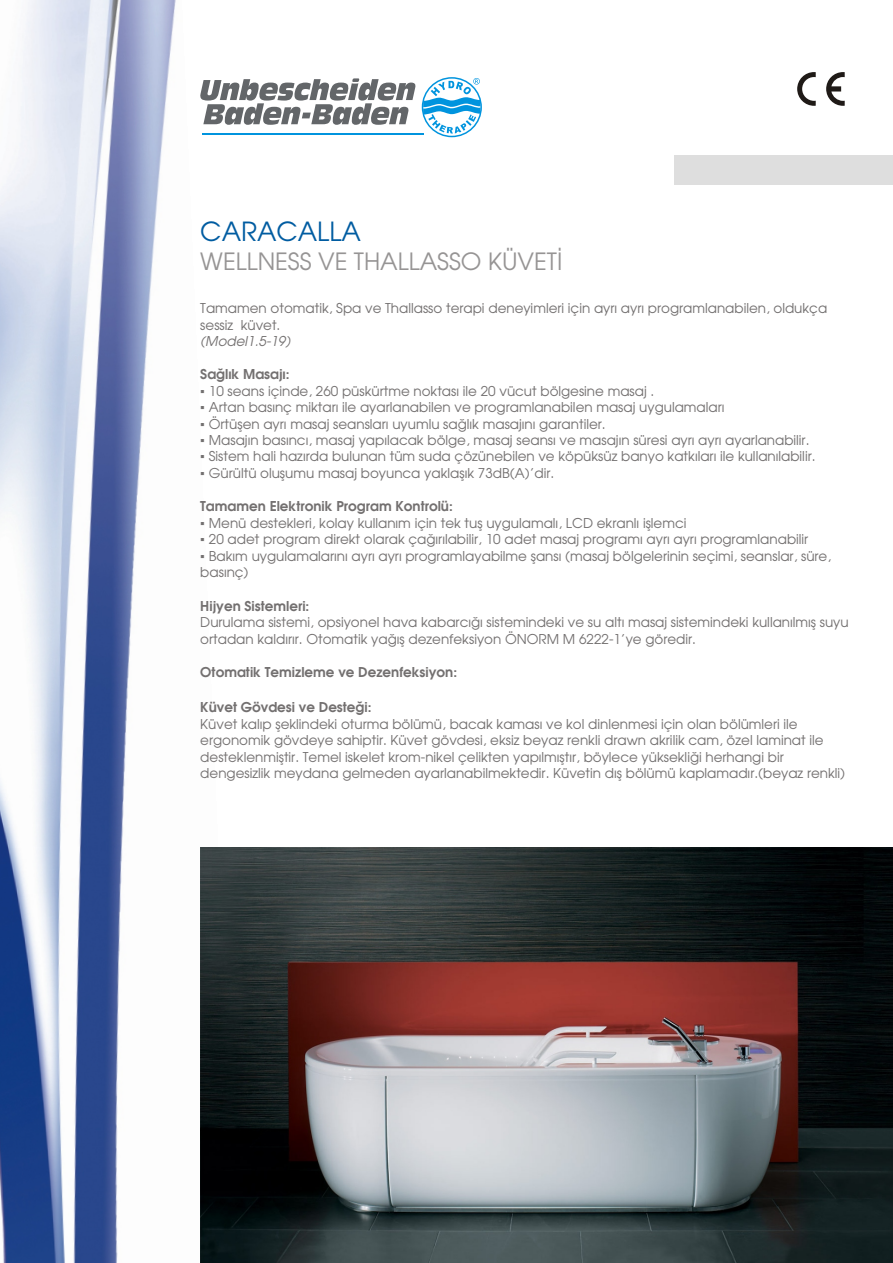
<style>
.page{position:relative;width:893px;height:1263px;background:#fff}
.page>*{position:absolute;margin:0;border:0;box-sizing:border-box;transform-origin:0 0}
.t1{font:26.25px "Avalon Plain";color:#005ca1}
.t2{font:23.7px "Avalon Plain";color:#969494}
.t3{font:13.5px/16.4px "Avalon Plain";color:#737070}
.t4{font:700 13.5px "Avalon Plain";color:#737070}
.t5{font:italic 13.5px "Avalon Plain";color:#737070}
.s1{font-weight:700}
.s2{font-family:"Arial"}
</style>
<div class="page">
<img style="left:0;top:0;width:234px;height:1263px">
<img style="left:200px;top:847px;width:693px;height:416px">
<div style="left:674px;top:155px;width:219px;height:30px;background:#dedede"></div>
<svg style="left:797px;top:72px;width:19px;height:34px"></svg>
<svg style="left:826px;top:72px;width:19px;height:34px"></svg>
<svg style="left:200px;top:78px;width:216px;height:47px"></svg>
<svg style="left:422px;top:77px;width:60px;height:60px"></svg>
<hr style="left:202px;top:133px;width:222px;height:1px;background:#0094de">
<h1 class="t1" style="left:200px;top:221px;width:162px">CARACALLA</h1>
<h2 class="t2" style="left:200px;top:252px;width:364px">WELLNESS VE THALLASSO KÜVETÝ</h2>
<p class="t3" style="left:200px;top:301px;width:628px">Tamamen otomatik, Spa ve Thallasso terapi deneyimleri için ayrý ayrý programlanabilen, oldukça sessiz küvet.</p>
<p class="t5" style="left:200px;top:336px;width:92px">(Model1.5-19)</p>
<p class="t3" style="left:200px;top:367px;width:617px"><span class="s1">Saðlýk Masajý:<br></span><span class="s2">?</span> 10 seans içinde, 260 püskürtme noktasý ile 20 vücut bölgesine masaj .<br><span class="s2">?</span> Artan basýnç miktarý ile ayarlanabilen ve programlanabilen masaj uygulamalarý<br><span class="s2">?</span> Örtüþen ayrý masaj seanslarý uyumlu saðlýk masajýný garantiler.<br><span class="s2">?</span> Masajýn basýncý, masaj yapýlacak bölge, masaj seansý ve masajýn süresi ayrý ayrý ayarlanabilir. <span class="s2">?</span> Sistem hali hazýrda bulunan tüm suda çözünebilen ve köpüksüz banyo katkýlarý ile kullanýlabilir. <span class="s2">?</span> Gürültü oluþumu masaj boyunca yaklaþýk 73dB(A)'dir.</p>
<p class="t3" style="left:200px;top:499px;width:632px"><span class="s1">Tamamen Elektronik Program Kontrolü:<br></span><span class="s2">?</span> Menü destekleri, kolay kullaným için tek tuþ uygulamalý, LCD ekranlý iþlemci<br><span class="s2">?</span> 20 adet program direkt olarak çaðýrýlabilir, 10 adet masaj programý ayrý ayrý programlanabilir<br><span class="s2">?</span> Bakým uygulamalarýný ayrý ayrý programlayabilme þansý (masaj bölgelerinin seçimi, seanslar, süre, basýnç)</p>
<p class="t4" style="left:200px;top:600px;width:111px">Hijyen Sistemleri:</p>
<p class="t3" style="left:200px;top:615px;width:650px">Durulama sistemi, opsiyonel hava kabarcýðý sistemindeki ve su altý masaj sistemindeki kullanýlmýþ suyu ortadan kaldýrýr. Otomatik yaðýþ dezenfeksiyon ÖNORM M 6222-1'ye göredir.</p>
<p class="t4" style="left:200px;top:667px;width:258px">Otomatik Temizleme ve Dezenfeksiyon:</p>
<p class="t4" style="left:200px;top:702px;width:173px">Küvet Gövdesi ve Desteði:</p>
<p class="t3" style="left:200px;top:717px;width:646px">Küvet kalýp þeklindeki oturma bölümü, bacak kamasý ve kol dinlenmesi için olan bölümleri ile ergonomik gövdeye sahiptir. Küvet gövdesi, eksiz beyaz renkli drawn akrilik cam, özel laminat ile desteklenmiþtir. Temel iskelet krom-nikel çelikten yapýlmýþtýr, böylece yüksekliði herhangi bir dengesizlik meydana gelmeden ayarlanabilmektedir. Küvetin dýþ bölümü kaplamadýr.(beyaz renkli)</p>
</div>
